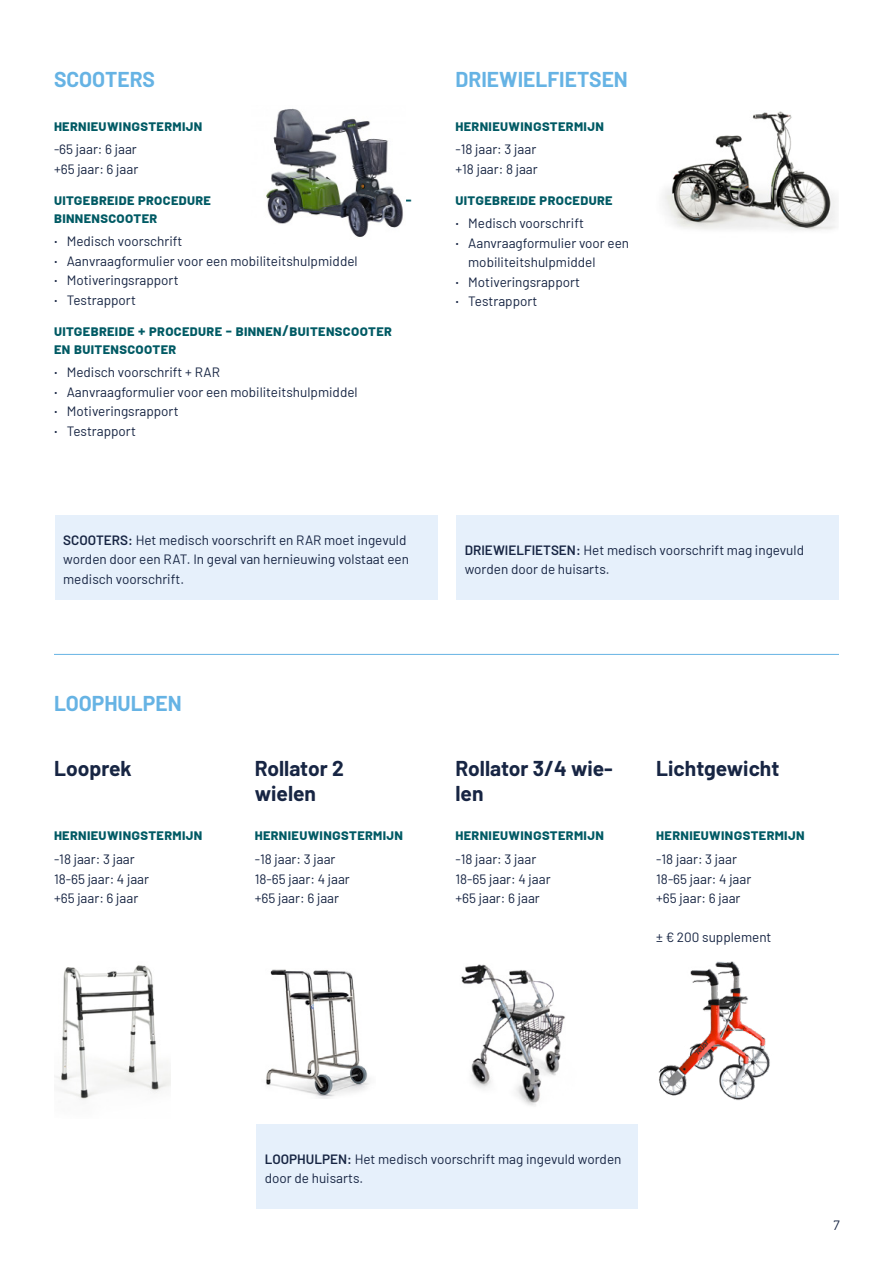
<style>
.page{position:relative;width:893px;height:1263px;background:#fff}
.page>*{position:absolute;margin:0;border:0;box-sizing:border-box;transform-origin:0 0}
.t1{font:700 21px/25.2px "Barlow";color:#172543}
.t2{font:700 21px "Barlow";color:#66b3e4}
.t3{font:700 15px/18px "Barlow";letter-spacing:.025em;color:#005a64}
.t4{font:13.5px/19.5px "Barlow";color:#172543}
.t5{font:italic 13.5px "Barlow";color:#172543}
.s1{font-family:"Lato"}
.s2{font-weight:600}
</style>
<div class="page">
<div style="left:256px;top:1124px;width:381px;height:85px;background:#e6f0fb"></div>
<div style="left:55px;top:515px;width:382px;height:85px;background:#e6f0fb"></div>
<div style="left:456px;top:515px;width:383px;height:85px;background:#e6f0fb"></div>
<img style="left:266px;top:108px;width:137px;height:129px">
<img style="left:663px;top:111px;width:173px;height:120px">
<img style="left:54px;top:965px;width:116px;height:135px">
<img style="left:266px;top:969px;width:103px;height:129px">
<img style="left:461px;top:964px;width:104px;height:142px">
<img style="left:658px;top:961px;width:112px;height:139px">
<hr style="left:54px;top:654px;width:785px;height:1px;background:#66b3e4">
<h1 class="t2" style="left:54px;top:64px;width:103px">SCOOTERS</h1>
<p class="t3" style="left:54px;top:115px;width:150px">hernieuwingstermijn</p>
<p class="t4" style="left:54px;top:139px;width:86px">-65 jaar: 6 jaar +65 jaar: 6 jaar</p>
<p class="t3" style="left:54px;top:189px;width:159px">uitgebreide procedure</p>
<p class="t3" style="left:406px;top:189px;width:8px">-</p>
<p class="t3" style="left:54px;top:207px;width:105px">binnenscooter</p>
<p class="t4" style="left:54px;top:231px;width:305px"><span class="s1">·</span> Medisch voorschrift<br><span class="s1">·</span> Aanvraagformulier voor een mobiliteitshulpmiddel <span class="s1">·</span> Motiveringsrapport<br><span class="s1">·</span> Testrapport</p>
<p class="t3" style="left:54px;top:320px;width:339px">uitgebreide + procedure - binnen/buitenscooter en buitenscooter</p>
<p class="t4" style="left:54px;top:362px;width:305px"><span class="s1">·</span> Medisch voorschrift + RAR<br><span class="s1">·</span> Aanvraagformulier voor een mobiliteitshulpmiddel <span class="s1">·</span> Motiveringsrapport<br><span class="s1">·</span> Testrapport</p>
<h1 class="t2" style="left:455px;top:64px;width:174px">DRIEWIELFIETSEN</h1>
<p class="t3" style="left:455px;top:115px;width:150px">hernieuwingstermijn</p>
<p class="t4" style="left:455px;top:139px;width:84px">-18 jaar: 3 jaar +18 jaar: 8 jaar</p>
<p class="t3" style="left:455px;top:189px;width:159px">uitgebreide procedure</p>
<p class="t4" style="left:455px;top:213px;width:130px"><span class="s1">·</span> Medisch voorschrift</p>
<p class="t4" style="left:455px;top:232px;width:175px"><span class="s1">·</span> Aanvraagformulier voor een</p>
<p class="t4" style="left:468px;top:252px;width:129px">mobiliteitshulpmiddel</p>
<p class="t4" style="left:455px;top:271px;width:126px"><span class="s1">·</span> Motiveringsrapport</p>
<p class="t4" style="left:455px;top:291px;width:83px"><span class="s1">·</span> Testrapport</p>
<p class="t4" style="left:63px;top:529px;width:347px"><span class="s2">SCOOTERS:</span> Het medisch voorschrift en RAR moet ingevuld worden door een RAT. In geval van hernieuwing volstaat een medisch voorschrift.</p>
<p class="t4" style="left:465px;top:539px;width:341px"><span class="s2">DRIEWIELFIETSEN:</span> Het medisch voorschrift mag ingevuld worden door de huisarts.</p>
<h1 class="t2" style="left:54px;top:688px;width:129px">LOOPHULPEN</h1>
<h1 class="t1" style="left:54px;top:754px;width:79px">Looprek</h1>
<p class="t3" style="left:54px;top:825px;width:150px">hernieuwingstermijn</p>
<p class="t4" style="left:54px;top:848px;width:97px">-18 jaar: 3 jaar<br>18-65 jaar: 4 jaar +65 jaar: 6 jaar</p>
<h1 class="t1" style="left:255px;top:754px;width:91px">Rollator 2 wielen</h1>
<p class="t3" style="left:255px;top:825px;width:150px">hernieuwingstermijn</p>
<p class="t4" style="left:255px;top:848px;width:97px">-18 jaar: 3 jaar<br>18-65 jaar: 4 jaar +65 jaar: 6 jaar</p>
<h1 class="t1" style="left:455px;top:754px;width:159px">Rollator 3/4 wie&shy;len</h1>
<p class="t3" style="left:455px;top:825px;width:150px">hernieuwingstermijn</p>
<p class="t4" style="left:455px;top:848px;width:97px">-18 jaar: 3 jaar<br>18-65 jaar: 4 jaar +65 jaar: 6 jaar</p>
<h1 class="t1" style="left:656px;top:754px;width:125px">Lichtgewicht</h1>
<p class="t3" style="left:656px;top:825px;width:150px">hernieuwingstermijn</p>
<p class="t4" style="left:656px;top:848px;width:97px">-18 jaar: 3 jaar<br>18-65 jaar: 4 jaar +65 jaar: 6 jaar</p>
<p class="t4" style="left:656px;top:926px;width:117px">± € 200 supplement</p>
<p class="t4" style="left:265px;top:1148px;width:358px"><span class="s2">LOOPHULPEN:</span> Het medisch voorschrift mag ingevuld worden door de huisarts.</p>
<p class="t5" style="left:833px;top:1215px;width:8px">7</p>
</div>
